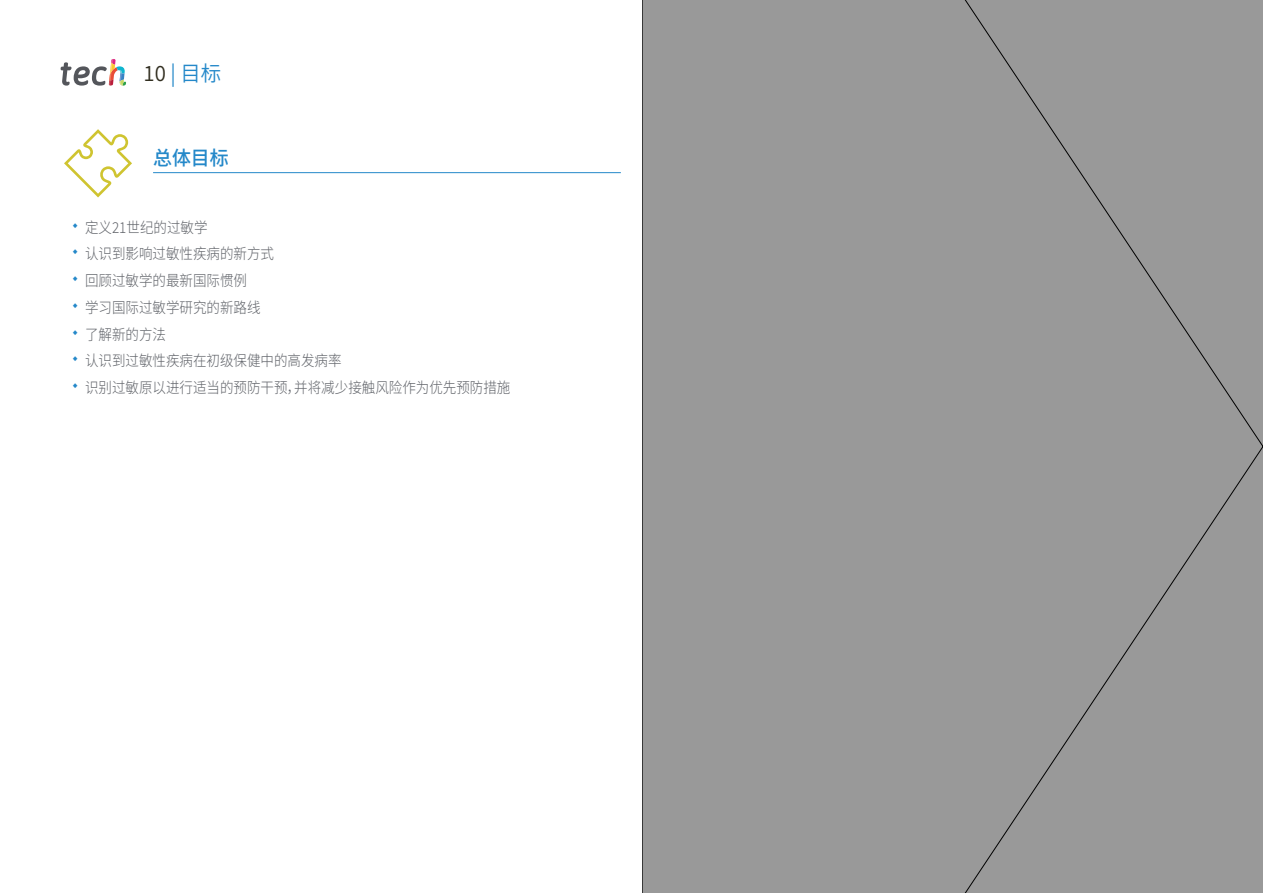
<style>
.page{position:relative;width:1263px;height:893px;background:#fff}
.page>*{position:absolute;margin:0;border:0;box-sizing:border-box;transform-origin:0 0}
.t1{font:21px "Source Han Sans CN";color:#2488c9}
.t2{font:500 19.5px "Source Han Sans CN";color:#2488c9}
.t3{font:300 15px/26.7px "Source Han Sans CN";color:#61646a;scale:.9 1}
.s1{color:#312e20}
</style>
<div class="page">
<svg style="left:642px;top:0;width:621px;height:893px;background:#8d8d8d"></svg>
<hr style="left:153px;top:172px;width:468px;height:1px;background:#2488c9">
<svg style="left:64px;top:129px;width:68px;height:68px"></svg>
<svg style="left:61px;top:59px;width:65px;height:27px"></svg>
<h1 class="t1" style="left:144px;top:61px;width:79px"><span class="s1">10</span> | 目标</h1>
<h2 class="t2" style="left:153px;top:147px;width:77px">总体目标</h2>
<p class="t3" style="left:85px;top:214px;width:474px">定义21世纪的过敏学<br>认识到影响过敏性疾病的新方式<br>回顾过敏学的最新国际惯例<br>学习国际过敏学研究的新路线<br>了解新的方法<br>认识到过敏性疾病在初级保健中的高发病率<br>识别过敏原以进行适当的预防干预，并将减少接触风险作为优先预防措施</p>
</div>
